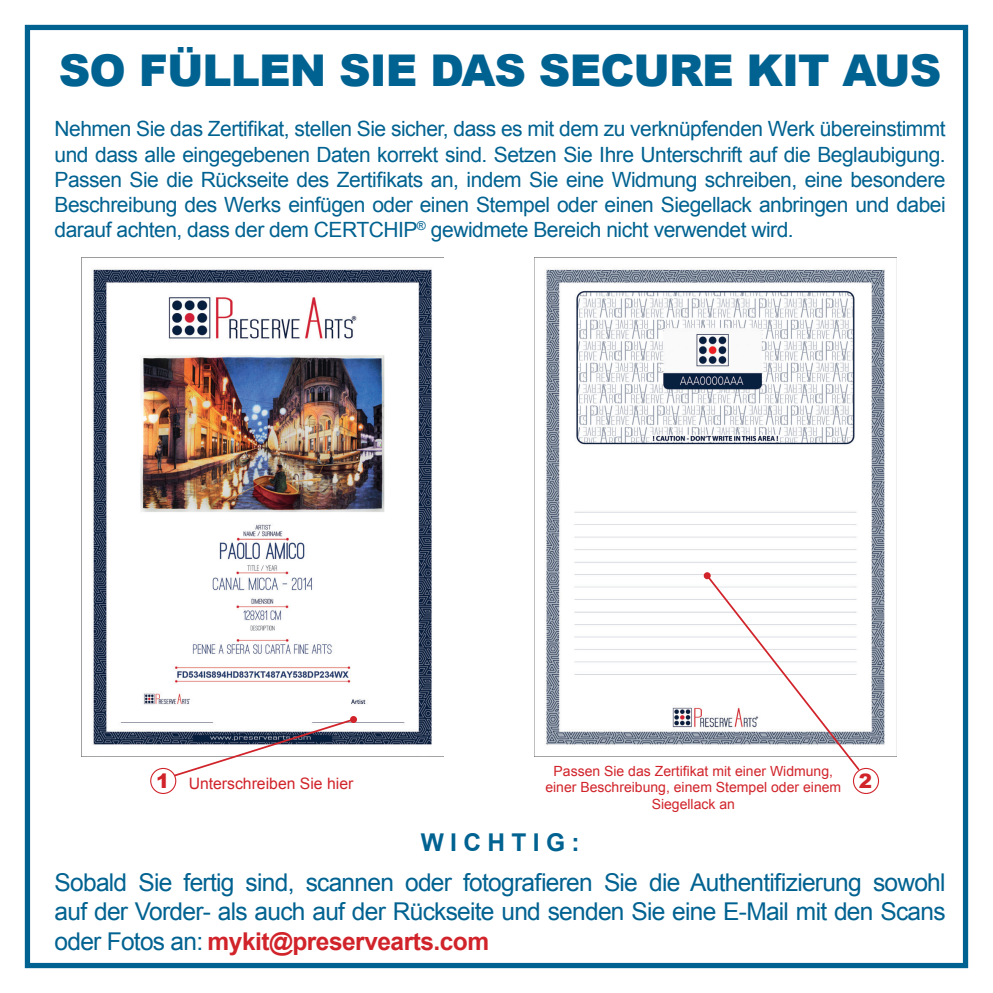
<style>
.page{position:relative;width:993px;height:993px;background:#fff}
.page>*{position:absolute;margin:0;border:0;box-sizing:border-box;transform-origin:0 0}
.t1{font:900 43.75px "Arial";letter-spacing:-.02em;color:#006291}
.t2{font:24.5px "Arial";letter-spacing:-.03em;color:#006291}
.t3{font:700 24.5px "Arial";letter-spacing:-.02em;color:#d1232a}
.t4{font:700 24.5px "Arial";letter-spacing:.26em;color:#006291}
.t5{font:21px/25.2px "Arial";letter-spacing:-.025em;color:#006291}
.t6{font:900 19.78px "Arial";color:#d1232a}
.t7{font:15.75px "Arial";color:#d1232a}
.t8{font:14px/16.8px "Arial";color:#d1232a;text-align:center}
.s1{font-weight:400;color:#006291}
</style>
<div class="page">
<div style="left:25px;top:25px;width:942px;height:942px;border:5px solid #006291"></div>
<img style="left:93px;top:269px;width:339px;height:476px">
<img style="left:546px;top:269px;width:339px;height:476px">
<div style="left:150px;top:767px;width:26px;height:26px;border:1px solid #d1232a;border-radius:50%"></div>
<div style="left:852px;top:767px;width:26px;height:26px;border:1px solid #d1232a;border-radius:50%"></div>
<svg style="left:172px;top:717px;width:183px;height:60px"></svg>
<svg style="left:350px;top:715px;width:7px;height:7px"></svg>
<svg style="left:704px;top:573px;width:157px;height:199px"></svg>
<div style="left:703px;top:572px;width:7px;height:7px;background:#d1232a;border-radius:50%"></div>
<p class="t1" style="left:59px;top:39px;width:883px">SO FÜLLEN SIE DAS SECURE KIT AUS</p>
<p class="t5" style="left:55px;top:117px;width:892px">Nehmen Sie das Zertifikat, stellen Sie sicher, dass es mit dem zu verknüpfenden Werk übereinstimmt und dass alle eingegebenen Daten korrekt sind. Setzen Sie Ihre Unterschrift auf die Beglaubigung.</p>
<p class="t5" style="left:55px;top:167px;width:892px">Passen Sie die Rückseite des Zertifikats an, indem Sie eine Widmung schreiben, eine besondere</p>
<p class="t5" style="left:55px;top:192px;width:892px">Beschreibung des Werks einfügen oder einen Stempel oder einen Siegellack anbringen und dabei</p>
<p class="t5" style="left:55px;top:217px;width:740px">darauf achten, dass der dem CERTCHIP<sup>®</sup> gewidmete Bereich nicht verwendet wird.</p>
<p class="t8" style="left:545px;top:762px;width:297px">Passen Sie das Zertifikat mit einer Widmung, einer Beschreibung, einem Stempel oder einem<br>Siegellack an</p>
<p class="t6" style="left:156px;top:766px;width:15px">1</p>
<p class="t7" style="left:189px;top:773px;width:166px">Unterschreiben Sie hier</p>
<p class="t6" style="left:858px;top:766px;width:15px">2</p>
<p class="t4" style="left:420px;top:826px;width:160px">WICHTIG:</p>
<p class="t2" style="left:55px;top:866px;width:892px">Sobald Sie fertig sind, scannen oder fotografieren Sie die Authentifizierung sowohl</p>
<p class="t2" style="left:55px;top:895px;width:892px">auf der Vorder- als auch auf der Rückseite und senden Sie eine E-Mail mit den Scans</p>
<p class="t3" style="left:55px;top:924px;width:436px"><span class="s1">oder Fotos an:</span> mykit@preservearts.com</p>
</div>
